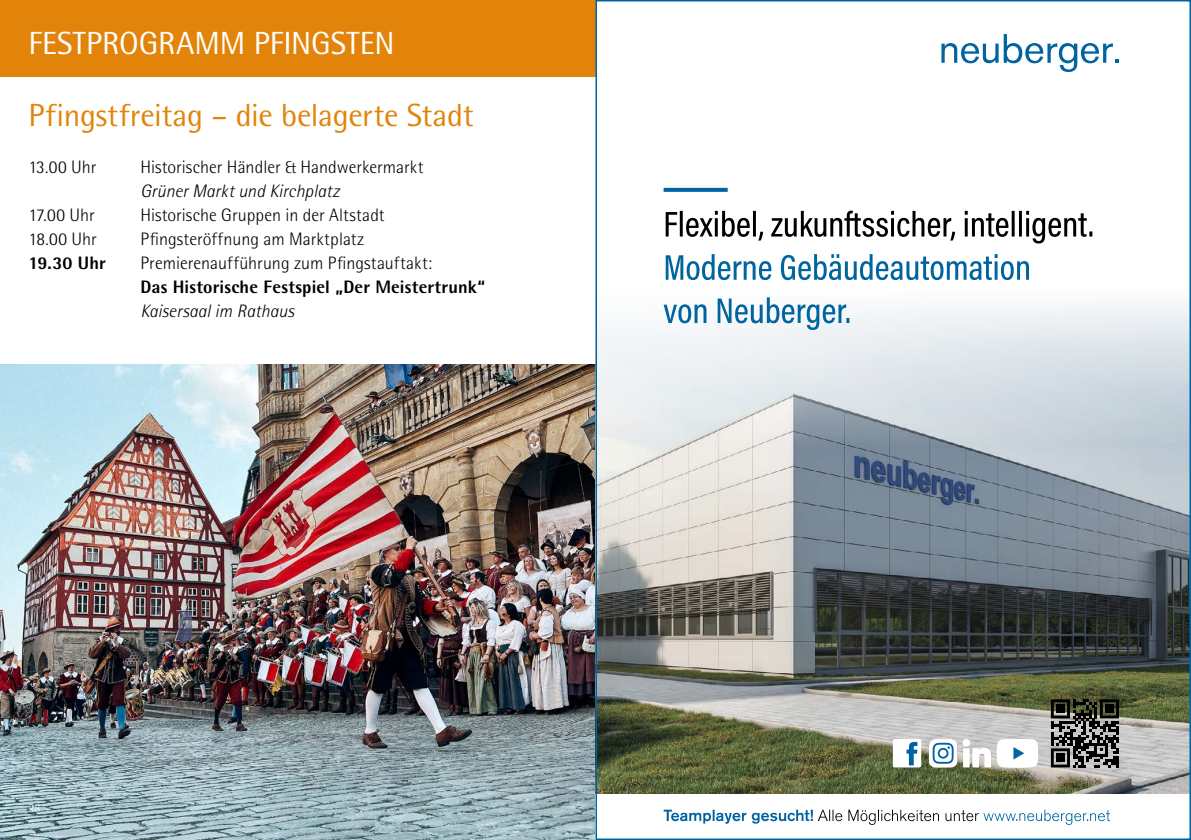
<style>
.page{position:relative;width:1191px;height:840px;background:#fff}
.page>*{position:absolute;margin:0;border:0;box-sizing:border-box;transform-origin:0 0}
.t1{font:32px "Rotis Semi Sans";letter-spacing:-.01em;color:#e18409}
.t2{font:32px "Rotis Semi Sans";color:#fff}
.t3{font:300 18px "Rotis Semi Sans Std";letter-spacing:.005em;color:#000}
.t4{font:800 18px "Rotis Semi Sans";letter-spacing:.01em;color:#000}
.t5{font:italic 300 18px "Rotis Semi Sans";color:#000}
.t6{font:10px "Trajan Pro";color:#fff}
</style>
<div class="page">
<div style="left:0;top:0;width:595px;height:76px;background:#e18409"></div>
<img style="left:0;top:364px;width:595px;height:475px">
<svg style="left:941px;top:34px;width:178px;height:38px"></svg>
<img style="left:598px;top:243px;width:590px;height:551px">
<svg style="left:663px;top:188px;width:64px;height:4px"></svg>
<svg style="left:663px;top:809px;width:447px;height:15px"></svg>
<svg style="left:1051px;top:699px;width:68px;height:68px;background:#4d4d49"></svg>
<div style="left:1056px;top:704px;width:8px;height:8px;background:#000"></div>
<div style="left:1105px;top:704px;width:8px;height:8px;background:#000"></div>
<div style="left:1056px;top:753px;width:8px;height:8px;background:#000"></div>
<div style="left:893px;top:738px;width:28px;height:29px;background:#fff;border-radius:2px"></div>
<svg style="left:906px;top:741px;width:11px;height:24px"></svg>
<svg style="left:929px;top:738px;width:28px;height:29px"></svg>
<div style="left:963px;top:747px;width:6px;height:20px;background:#fff"></div>
<div style="left:962px;top:738px;width:8px;height:8px;background:#fff;border-radius:50%"></div>
<svg style="left:972px;top:738px;width:66px;height:29px"></svg>
<svg style="left:663px;top:297px;width:186px;height:33px"></svg>
<svg style="left:665px;top:254px;width:364px;height:26px"></svg>
<svg style="left:665px;top:210px;width:427px;height:33px"></svg>
<hr style="left:595px;top:0;width:596px;height:1px;background:#046298">
<hr style="left:1190px;top:0;width:1px;height:839px;background:#046298">
<h1 class="t2" style="left:28px;top:24px;width:368px">FESTPROGRAMM PFINGSTEN</h1>
<h1 class="t1" style="left:28px;top:96px;width:447px">Pfingstfreitag – die belagerte Stadt</h1>
<p class="t3" style="left:28px;top:156px;width:69px">13.00 Uhr</p>
<p class="t3" style="left:140px;top:156px;width:285px">Historischer Händler &amp; Handwerkermarkt</p>
<p class="t5" style="left:140px;top:180px;width:200px">Grüner Markt und Kirchplatz</p>
<p class="t3" style="left:28px;top:204px;width:68px">17.00 Uhr</p>
<p class="t3" style="left:140px;top:204px;width:246px">Historische Gruppen in der Altstadt</p>
<p class="t3" style="left:28px;top:228px;width:70px">18.00 Uhr</p>
<p class="t3" style="left:140px;top:228px;width:225px">Pfingsteröffnung am Marktplatz</p>
<p class="t4" style="left:28px;top:251px;width:79px">19.30 Uhr</p>
<p class="t3" style="left:140px;top:252px;width:293px">Premierenaufführung zum Pfingstauftakt:</p>
<p class="t4" style="left:140px;top:275px;width:346px">Das Historische Festspiel „Der Meistertrunk“</p>
<p class="t5" style="left:140px;top:300px;width:155px">Kaisersaal im Rathaus</p>
<p class="t6" style="left:28px;top:801px;width:13px">28</p>
</div>
